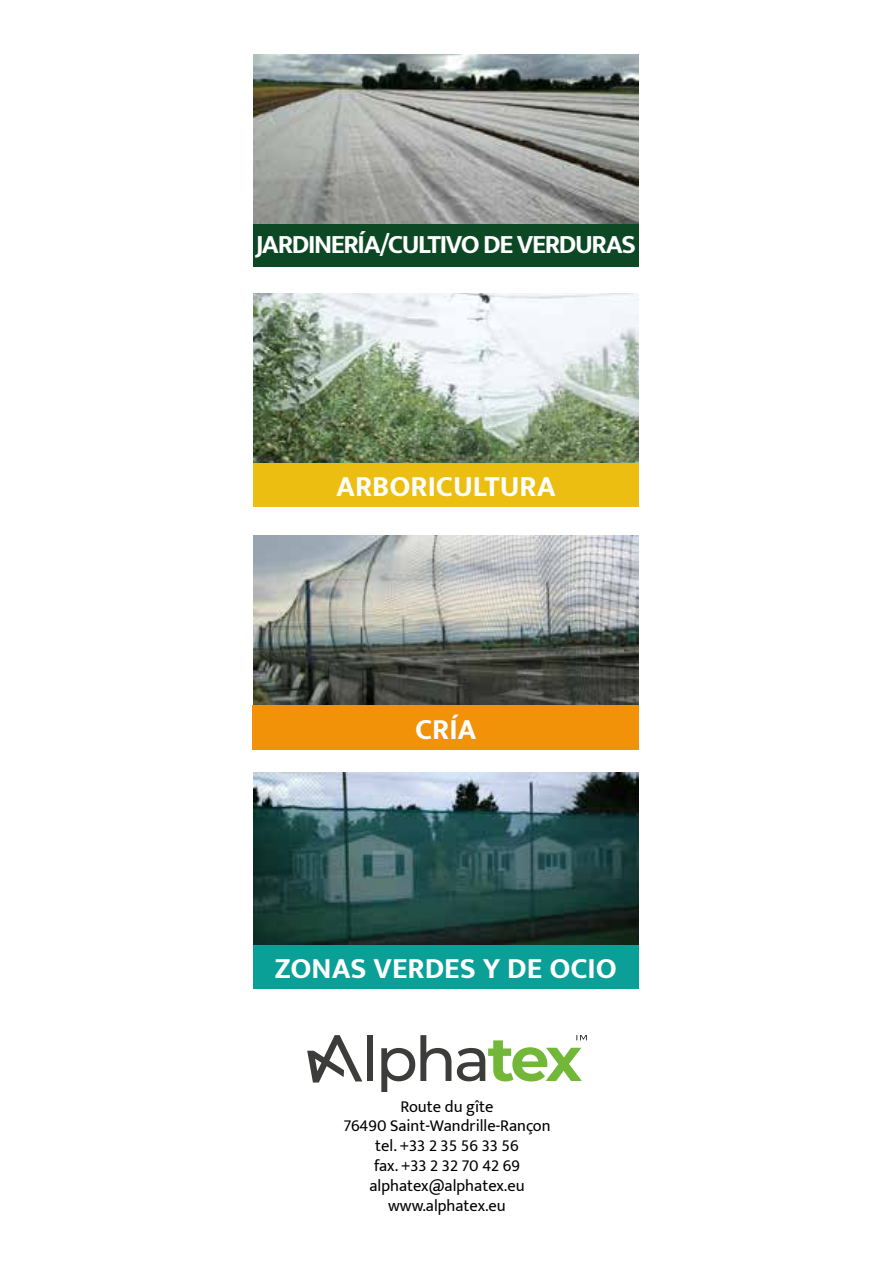
<style>
.page{position:relative;width:893px;height:1263px;background:#fff}
.page>*{position:absolute;margin:0;border:0;box-sizing:border-box;transform-origin:0 0}
.t1{font:700 30px "Mukta";color:#fff}
.t2{font:700 27px "Mukta";letter-spacing:-.05em;color:#fff}
.t3{font:16.5px/19.8px "Mukta";color:#000;text-align:center}
</style>
<div class="page">
<div style="left:253px;top:222px;width:386px;height:45px;background:#0d4825"></div>
<div style="left:253px;top:462px;width:386px;height:45px;background:#ebbe11"></div>
<div style="left:253px;top:705px;width:386px;height:44px;background:#f19208"></div>
<div style="left:253px;top:944px;width:386px;height:45px;background:#0aa098"></div>
<img style="left:253px;top:54px;width:386px;height:169px">
<img style="left:253px;top:293px;width:386px;height:169px">
<img style="left:253px;top:536px;width:386px;height:169px">
<img style="left:253px;top:772px;width:386px;height:172px">
<div style="left:367px;top:1035px;width:6px;height:46px;background:#3c3c3b"></div>
<svg style="left:381px;top:1035px;width:70px;height:57px"></svg>
<svg style="left:457px;top:1035px;width:130px;height:46px"></svg>
<svg style="left:307px;top:1035px;width:55px;height:47px"></svg>
<h2 class="t2" style="left:256px;top:228px;width:381px">JARDINERÍA/CULTIVO DE VERDURAS</h2>
<h1 class="t1" style="left:336px;top:468px;width:221px">ARBORICULTURA</h1>
<h1 class="t1" style="left:415px;top:711px;width:63px">CRÍA</h1>
<h1 class="t1" style="left:275px;top:950px;width:343px">ZONAS VERDES Y DE OCIO</h1>
<p class="t3" style="left:344px;top:1096px;width:208px">Route du gîte<br>76490 Saint-Wandrille-Rançon tel. +33 2 35 56 33 56<br>fax. +33 2 32 70 42 69 alphatex@alphatex.eu www.alphatex.eu</p>
</div>
